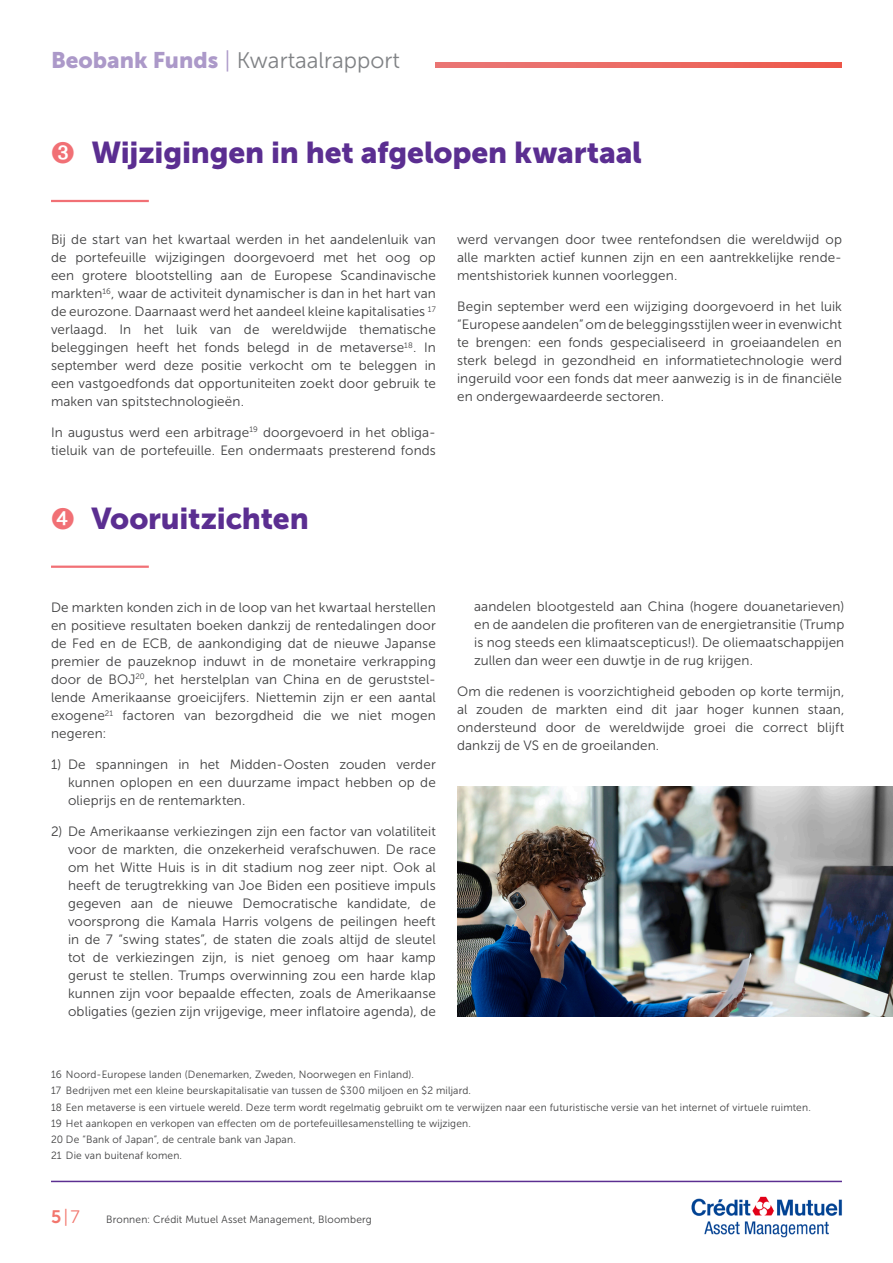
<style>
.page{position:relative;width:893px;height:1263px;background:#fff}
.page>*{position:absolute;margin:0;border:0;box-sizing:border-box;transform-origin:0 0}
.t1{font:30px "Museo Sans 900";letter-spacing:-.005em;color:#5b2e91}
.t2{font:22.5px "Museo Sans 300";color:#808285}
.t3{font:18px "Museo Sans 300";color:#f2766d}
.body_c_9_11{font:13.5px/18px "Museo Sans 300";letter-spacing:.01em;color:#3e3e3f;text-align:justify}
.Normal_e{font:10.5px "Museo Sans 300";letter-spacing:.015em;color:#3e3e3f}
.s1{font-family:"Museo Sans 900";color:#ac99c9}
.s2{color:#ac99c9}
.s3{color:#f17075}
.s4{font-family:"Museo Sans 700"}
</style>
<div class="page">
<img style="left:689px;top:1180px;width:153px;height:58px">
<hr style="left:51px;top:1181px;width:791px;height:1px;background:#5b2e91">
<svg style="left:436px;top:63px;width:406px;height:5px;background:#eb6962"></svg>
<hr style="left:51px;top:200px;width:98px;height:2px;background:#f17075">
<hr style="left:51px;top:566px;width:98px;height:2px;background:#f17075">
<img style="left:457px;top:787px;width:436px;height:229px">
<h2 class="t2" style="left:51px;top:48px;width:350px"><span class="s1">Beobank Funds</span> <span class="s2">|</span> Kwartaalrapport</h2>
<p class="t1" style="left:51px;top:136px;width:592px"><span class="s3">➌</span> Wijzigingen in het afgelopen kwartaal</p>
<p class="body_c_9_11" style="left:51px;top:230px;width:386px">Bij de start van het kwartaal werden in het aandelenluik van de portefeuille wijzigingen doorgevoerd met het oog op een grotere blootstelling aan de Europese Scandinavische markten<sup>16</sup>, waar de activiteit dynamischer is dan in het hart van de eurozone. Daarnaast werd het aandeel kleine kapitalisaties <sup>17 </sup>verlaagd. In het luik van de wereldwijde thematische beleggingen heeft het fonds belegd in de metaverse<sup>18</sup>. In september werd deze positie verkocht om te beleggen in een vastgoedfonds dat opportuniteiten zoekt door gebruik te maken van spitstechnologieën.</p>
<p class="body_c_9_11" style="left:51px;top:423px;width:386px">In augustus werd een arbitrage<sup>19</sup> doorgevoerd in het obliga&shy;tieluik van de portefeuille. Een ondermaats presterend fonds</p>
<p class="t1" style="left:51px;top:501px;width:259px"><span class="s3">➍</span> Vooruitzichten</p>
<p class="body_c_9_11" style="left:457px;top:230px;width:386px">werd vervangen door twee rentefondsen die wereldwijd op alle markten actief kunnen zijn en een aantrekkelijke rende&shy;mentshistoriek kunnen voorleggen.</p>
<p class="body_c_9_11" style="left:457px;top:297px;width:386px">Begin september werd een wijziging doorgevoerd in het luik “Europese aandelen” om de beleggingsstijlen weer in evenwicht te brengen: een fonds gespecialiseerd in groeiaandelen en sterk belegd in gezondheid en informatietechnologie werd ingeruild voor een fonds dat meer aanwezig is in de financiële en ondergewaardeerde sectoren.</p>
<p class="body_c_9_11" style="left:51px;top:598px;width:386px">De markten konden zich in de loop van het kwartaal herstellen en positieve resultaten boeken dankzij de rentedalingen door de Fed en de ECB, de aankondiging dat de nieuwe Japanse premier de pauzeknop induwt in de monetaire verkrapping door de BOJ<sup>20</sup>, het herstelplan van China en de geruststel&shy;lende Amerikaanse groeicijfers. Niettemin zijn er een aantal exogene<sup>21</sup> factoren van bezorgdheid die we niet mogen negeren:</p>
<p class="body_c_9_11" style="left:68px;top:755px;width:369px;text-indent:-17px">1) De spanningen in het Midden-Oosten zouden verder kunnen oplopen en een duurzame impact hebben op de olieprijs en de rentemarkten.</p>
<p class="body_c_9_11" style="left:68px;top:822px;width:369px;text-indent:-17px">2) De Amerikaanse verkiezingen zijn een factor van volatiliteit voor de markten, die onzekerheid verafschuwen. De race om het Witte Huis is in dit stadium nog zeer nipt. Ook al heeft de terugtrekking van Joe Biden een positieve impuls gegeven aan de nieuwe Democratische kandidate, de voorsprong die Kamala Harris volgens de peilingen heeft in de 7 “swing states”, de staten die zoals altijd de sleutel tot de verkiezingen zijn, is niet genoeg om haar kamp gerust te stellen. Trumps overwinning zou een harde klap kunnen zijn voor bepaalde effecten, zoals de Amerikaanse obligaties (gezien zijn vrijgevige, meer inflatoire agenda), de</p>
<p class="body_c_9_11" style="left:474px;top:597px;width:372px">aandelen blootgesteld aan China (hogere douanetarieven) en de aandelen die profiteren van de energietransitie (Trump is nog steeds een klimaatscepticus!). De oliemaatschappijen zullen dan weer een duwtje in de rug krijgen.</p>
<p class="body_c_9_11" style="left:457px;top:682px;width:389px">Om die redenen is voorzichtigheid geboden op korte termijn, al zouden de markten eind dit jaar hoger kunnen staan, ondersteund door de wereldwijde groei die correct blijft dankzij de VS en de groeilanden.</p>
<p class="Normal_e" style="left:51px;top:1069px;width:364px">16 Noord-Europese landen (Denemarken, Zweden, Noorwegen en Finland).</p>
<p class="Normal_e" style="left:51px;top:1085px;width:422px">17 Bedrijven met een kleine beurskapitalisatie van tussen de $300 miljoen en $2 miljard.</p>
<p class="Normal_e" style="left:51px;top:1101px;width:761px">18 Een metaverse is een virtuele wereld. Deze term wordt regelmatig gebruikt om te verwijzen naar een futuristische versie van het internet of virtuele ruimten.</p>
<p class="Normal_e" style="left:51px;top:1118px;width:421px">19 Het aankopen en verkopen van effecten om de portefeuillesamenstelling te wijzigen.</p>
<p class="Normal_e" style="left:51px;top:1134px;width:246px">20 De “Bank of Japan”, de centrale bank van Japan.</p>
<p class="Normal_e" style="left:51px;top:1150px;width:133px">21 Die van buitenaf komen.</p>
<h3 class="t3" style="left:51px;top:1207px;width:30px"><span class="s4">5</span>|7</h3>
<p class="Normal_e" style="left:106px;top:1214px;width:267px">Bronnen: Crédit Mutuel Asset Management, Bloomberg</p>
</div>
